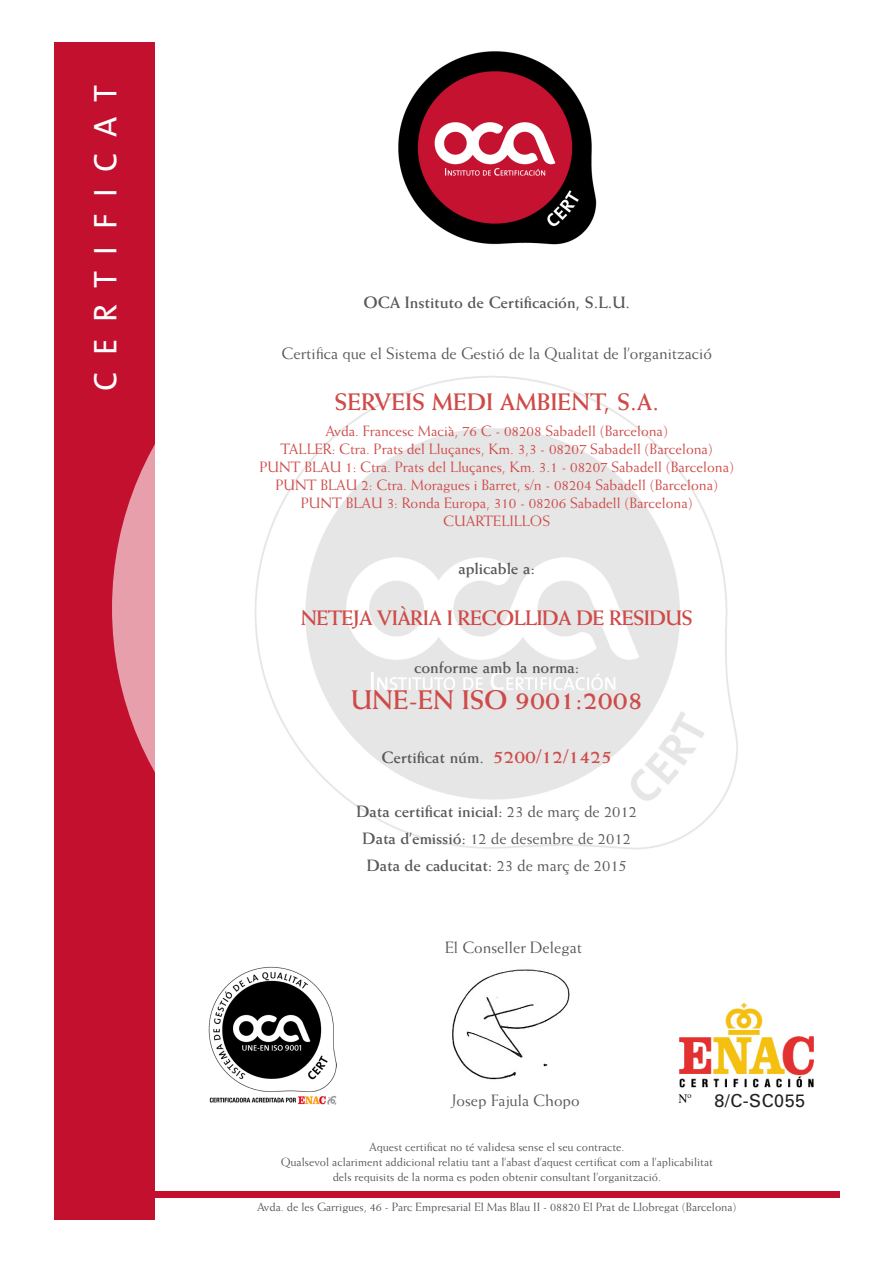
<style>
.page{position:relative;width:893px;height:1263px;background:#fff}
.page>*{position:absolute;margin:0;border:0;box-sizing:border-box;transform-origin:0 0}
.t1{font:33px "The Sans Caps";letter-spacing:.5em;color:#fff}
.t2{font:700 27px "Weiss LT";color:#ce4b49}
.t3{font:700 24px "Weiss LT";color:#ce4b49}
.t4{font:700 21px "Weiss LT";letter-spacing:-.03em;color:#ce4b49}
.t5{font:500 18px "Univers CE";letter-spacing:.025em;color:#231f20}
.t6{font:700 16.5px "Weiss LT";color:#57585a}
.t7{font:16.5px "Weiss LT";color:#57585a}
.t8{font:15px "Weiss LT";color:#ce4b49}
.t9{font:12px "Weiss LT";color:#57585a}
.s1{font-size:19.5px;color:#ce4b49}
.s2{font-weight:400}
.s3{font-weight:700}
</style>
<div class="page">
<img style="left:208px;top:966px;width:128px;height:138px">
<img style="left:255px;top:376px;width:483px;height:474px">
<img style="left:398px;top:51px;width:199px;height:194px">
<div style="left:54px;top:43px;width:101px;height:1177px;background:#c3102f"></div>
<svg style="left:112px;top:444px;width:43px;height:328px"></svg>
<div style="left:145px;top:1191px;width:694px;height:7px;background:#c3102f"></div>
<img style="left:678px;top:1003px;width:135px;height:100px">
<img style="left:452px;top:969px;width:118px;height:111px">
<p class="t1" style="left:78px;top:391px;width:307px;rotate:-90deg">CERTIFICAT</p>
<p class="t6" style="left:363px;top:293px;width:268px">OCA Instituto de Certificación, S.L.U.</p>
<p class="t7" style="left:282px;top:344px;width:432px">Certifica que el Sistema de Gestió de la Qualitat de l’organització</p>
<p class="t3" style="left:335px;top:388px;width:326px">SERVEIS MEDI AMBIENT, S.A.</p>
<p class="t8" style="left:325px;top:422px;width:344px">Avda. Francesc Macià, 76 C - 08208 Sabadell (Barcelona)</p>
<p class="t8" style="left:281px;top:440px;width:434px">TALLER: Ctra. Prats del Lluçanes, Km. 3,3 - 08207 Sabadell (Barcelona)</p>
<p class="t8" style="left:259px;top:458px;width:476px">PUNT BLAU 1: Ctra. Prats del Lluçanes, Km. 3.1 - 08207 Sabadell (Barcelona)</p>
<p class="t8" style="left:275px;top:476px;width:444px">PUNT BLAU 2: Ctra. Moragues i Barret, s/n - 08204 Sabadell (Barcelona)</p>
<p class="t8" style="left:301px;top:494px;width:393px">PUNT BLAU 3: Ronda Europa, 310 - 08206 Sabadell (Barcelona)</p>
<p class="t8" style="left:443px;top:512px;width:108px">CUARTELILLOS</p>
<p class="t6" style="left:458px;top:558px;width:78px">aplicable a:</p>
<p class="t4" style="left:301px;top:605px;width:394px">NETEJA VIÀRIA I RECOLLIDA DE RESIDUS</p>
<p class="t6" style="left:414px;top:657px;width:167px">conforme amb la norma:</p>
<p class="t2" style="left:351px;top:684px;width:294px">UNE-EN ISO 9001:2008</p>
<p class="t6" style="left:382px;top:747px;width:232px">Certificat núm. <span class="s1">5200/12/1425</span></p>
<p class="t6" style="left:356px;top:801px;width:282px">Data certificat inicial: <span class="s2">23 de març de 2012</span></p>
<p class="t7" style="left:363px;top:829px;width:270px"><span class="s3">Data d’emissió:</span> 12 de desembre de 2012</p>
<p class="t6" style="left:367px;top:855px;width:262px">Data de caducitat: <span class="s2">23 de març de 2015</span></p>
<p class="t7" style="left:445px;top:938px;width:138px">El Conseller Delegat</p>
<p class="t7" style="left:451px;top:1091px;width:130px">Josep Fajula Chopo</p>
<p class="t5" style="left:714px;top:1090px;width:92px">8/C-SC055</p>
<p class="t9" style="left:369px;top:1140px;width:257px">Aquest certificat no té validesa sense el seu contracte.</p>
<p class="t9" style="left:281px;top:1155px;width:434px">Qualsevol aclariment addicional relatiu tant a l’abast d’aquest certificat com a l’aplicabilitat</p>
<p class="t9" style="left:333px;top:1170px;width:330px">dels requisits de la norma es poden obtenir consultant l’organització.</p>
<p class="t9" style="left:257px;top:1200px;width:481px">Avda. de les Garrigues, 46 - Parc Empresarial El Mas Blau II - 08820 El Prat de Llobregat (Barcelona)</p>
</div>
